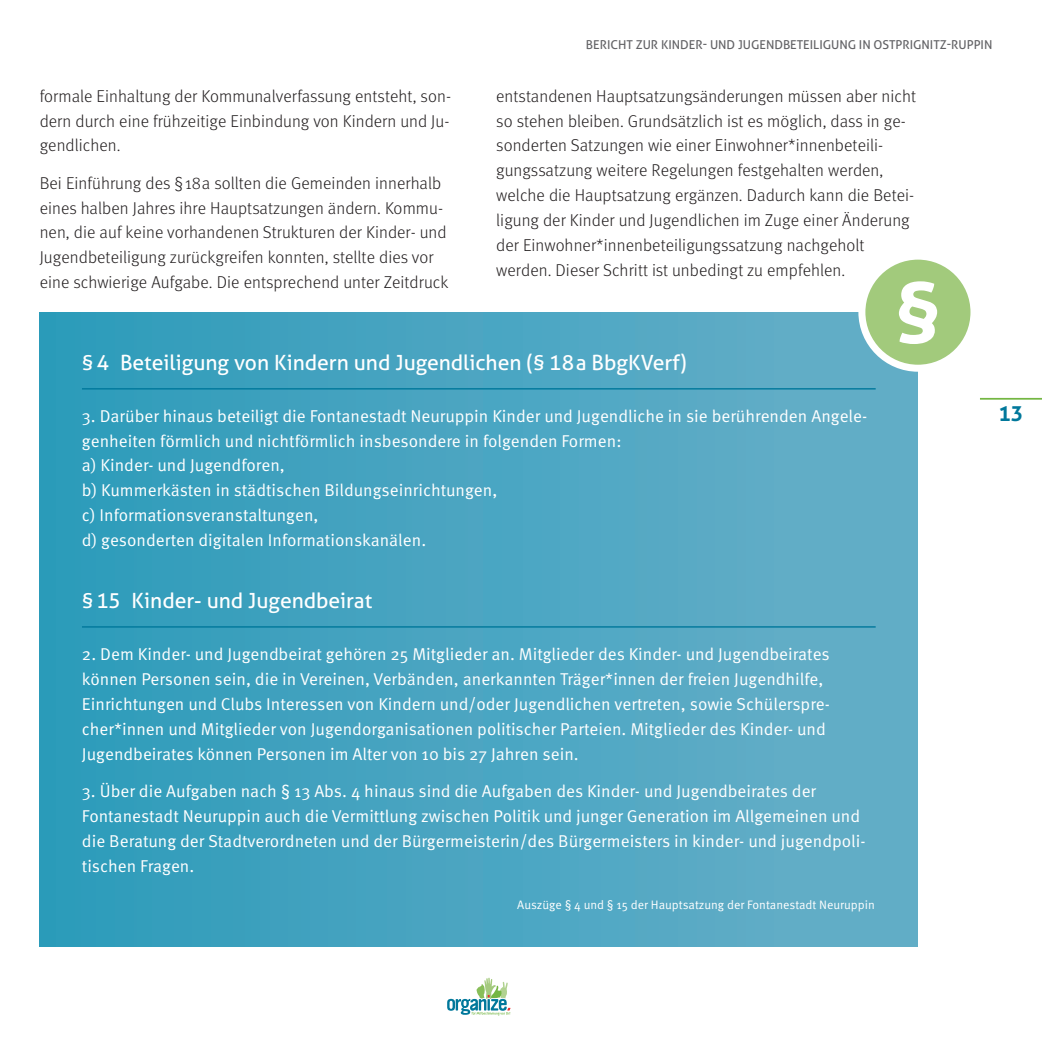
<style>
.page{position:relative;width:1042px;height:1042px;background:#fff}
.page>*{position:absolute;margin:0;border:0;box-sizing:border-box;transform-origin:0 0}
.t1{font:700 85.75px "Aller";color:#fff}
.t2{font:21px "Aller";color:#fff}
.t3{font:700 21px "Aller";color:#00789b}
.t4{font:17.15px/24.8px "Meta Pro Norm";color:#fff}
.t5{font:300 17.15px/24.8px "Meta Pro";letter-spacing:.005em;color:#231f20}
.t6{font:12.25px "Aller";color:#636366}
.t7{font:12.25px "Meta Pro Norm";color:#fff}
</style>
<div class="page">
<svg style="left:447px;top:977px;width:63px;height:38px"></svg>
<hr style="left:980px;top:398px;width:62px;height:2px;background:#74b643">
<div style="left:40px;top:312px;width:878px;height:635px;background:linear-gradient(to right,#2d9bba,#67afc8)"></div>
<div style="left:862px;top:256px;width:112px;height:112px;background:#a2ca7c;border-radius:50%"></div>
<div style="left:858px;top:253px;width:119px;height:119px;border:7px solid #fff;border-radius:50%"></div>
<hr style="left:82px;top:388px;width:793px;height:1px;background:#00789b">
<hr style="left:82px;top:626px;width:793px;height:1px;background:#00789b">
<p class="t6" style="left:586px;top:37px;width:406px">Bericht zur Kin der- un d Jugen dbeteiligung in Ostprign itz-Ruppin</p>
<p class="t5" style="left:40px;top:82px;width:413px;text-align:justify">formale Einhaltung der Kommunalverfassung entsteht, son&shy;dern durch eine frühzeitige Einbindung von Kindern und Ju&shy;gendlichen.</p>
<p class="t5" style="left:40px;top:169px;width:410px">Bei Einführung des § 18a sollten die Gemeinden innerhalb eines halben Jahres ihre Hauptsatzungen ändern. Kommu&shy;nen, die auf keine vorhandenen Strukturen der Kinder- und Jugendbeteiligung zurückgreifen konnten, stellte dies vor eine schwierige Aufgabe. Die entsprechend unter Zeitdruck</p>
<p class="t5" style="left:496px;top:83px;width:421px">entstandenen Hauptsatzungsänderungen müssen aber nicht so stehen bleiben. Grundsätzlich ist es möglich, dass in ge&shy;sonderten Satzungen wie einer Einwohner*innenbeteili&shy;gungssatzung weitere Regelungen festgehalten werden, welche die Hauptsatzung ergänzen. Dadurch kann die Betei&shy;ligung der Kinder und Jugendlichen im Zuge einer Änderung der Einwohner*innenbeteiligungssatzung nachgeholt werden. Dieser Schritt ist unbedingt zu empfehlen.</p>
<h1 class="t1" style="left:893px;top:258px;width:51px">§</h1>
<p class="t2" style="left:82px;top:349px;width:606px">§ 4 Beteiligung von Kindern und Jugendlichen (§ 18 a BbgKVerf)</p>
<p class="t4" style="left:82px;top:402px;width:787px">3. Darüber hinaus beteiligt die Fontanestadt Neuruppin Kinder und Jugendliche in sie berührenden Angele&shy;genheiten förmlich und nichtförmlich insbesondere in folgenden Formen:<br>a) Kinder- und Jugendforen,<br>b) Kummerkästen in städtischen Bildungseinrichtungen,<br>c) Informationsveranstaltungen,<br>d) gesonderten digitalen Informationskanälen.</p>
<p class="t3" style="left:998px;top:400px;width:27px">13</p>
<p class="t2" style="left:82px;top:587px;width:292px">§ 15 Kinder- und Jugendbeirat</p>
<p class="t4" style="left:82px;top:641px;width:749px">2. Dem Kinder- und Jugendbeirat gehören 25 Mitglieder an. Mitglieder des Kinder- und Jugendbeirates können Personen sein, die in Vereinen, Verbänden, anerkannten Träger*innen der freien Jugendhilfe, Einrichtungen und Clubs Interessen von Kindern und/oder Jugendlichen vertreten, sowie Schülerspre&shy;cher*innen und Mitglieder von Jugendorganisationen politischer Parteien. Mitglieder des Kinder- und Jugendbeirates können Personen im Alter von 10 bis 27 Jahren sein.</p>
<p class="t4" style="left:82px;top:777px;width:785px">3. Über die Aufgaben nach § 13 Abs. 4 hinaus sind die Aufgaben des Kinder- und Jugendbeirates der Fontanestadt Neuruppin auch die Vermittlung zwischen Politik und junger Generation im Allgemeinen und die Beratung der Stadtverordneten und der Bürgermeisterin/des Bürgermeisters in kinder- und jugendpoli&shy;tischen Fragen.</p>
<p class="t7" style="left:517px;top:895px;width:359px">Auszüge § 4 und § 15 der Hauptsatzung der Fontanestadt Neuruppin</p>
</div>
